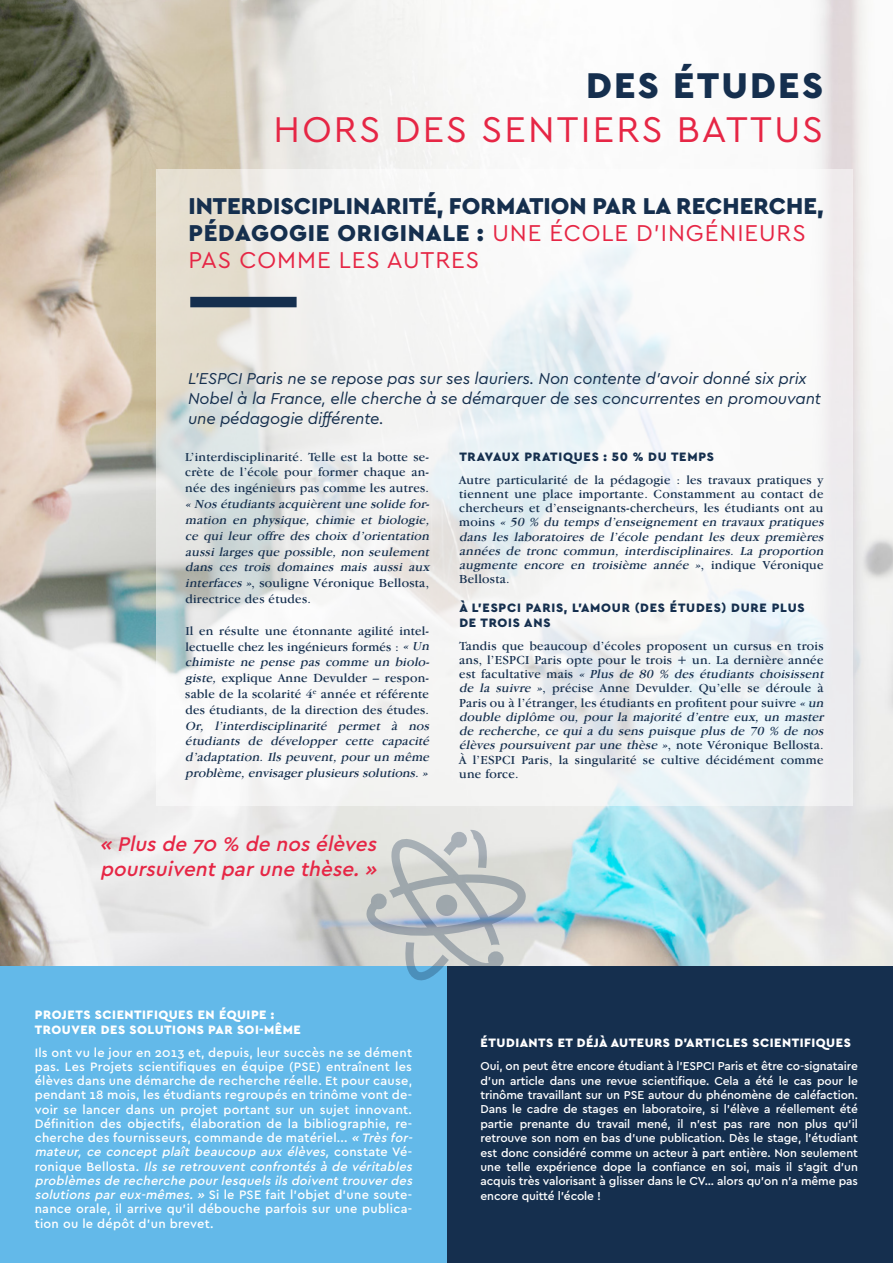
<style>
.page{position:relative;width:893px;height:1263px;background:#fff}
.page>*{position:absolute;margin:0;border:0;box-sizing:border-box;transform-origin:0 0}
.t1{font:37.5px "Cera PRO";letter-spacing:.06em;color:#e62645}
.t2{font:900 37.5px "Cera PRO";letter-spacing:.06em;color:#152f4e}
.t3{font:900 24px/27px "Cera PRO";color:#152f4e}
.t4{font:italic 500 20.7px/24.9px "Cera PRO";color:#e62645}
.t5{font:italic 16.5px/19.8px "Cera PRO";letter-spacing:-.01em;color:#152f4e}
.t6{font:12.75px/14.2px "Garamond IT Cby BT";letter-spacing:.02em;color:#152f4e}
.t7{font:500 12.75px/14.2px "Cera PRO";letter-spacing:.02em;color:#fff}
.t8{font:italic 12.75px/15.9px "Garamond IT Cby BT";letter-spacing:.02em;color:#152f4e}
.t9{font:900 12.75px/14.2px "Cera PRO";letter-spacing:.04em;color:#fff}
.t10{font:900 12.75px/15.3px "Cera PRO";letter-spacing:.06em;color:#152f4e}
.t11{font:500 12px/14.4px "Cera PRO";letter-spacing:-.01em;color:#fff;text-align:justify}
.s1{font-weight:400;color:#e62645}
.s2{font-style:italic}
.s3{font-style:normal}
</style>
<div class="page">
<img style="left:0;top:0;width:893px;height:966px">
<div style="left:446px;top:966px;width:447px;height:297px;background:#152f4e"></div>
<div style="left:0;top:966px;width:446px;height:297px;background:#63b9e9"></div>
<svg style="left:366px;top:830px;width:161px;height:153px;background:#b7c1c6"></svg>
<svg style="left:156px;top:169px;width:697px;height:637px;fill:#f4f4f5"></svg>
<div style="left:190px;top:297px;width:107px;height:10px;background:#152f4e"></div>
<h1 class="t2" style="left:586px;top:61px;width:239px">DES ÉTUDES</h1>
<h1 class="t1" style="left:274px;top:104px;width:551px">HORS DES SENTIERS BATTUS</h1>
<h2 class="t3" style="left:188px;top:191px;width:637px">INTERDISCIPLINARITÉ, FORMATION PAR LA RECHERCHE,<br>PÉDAGOGIE ORIGINALE : <span class="s1">UNE ÉCOLE D’INGÉNIEURS<br>PAS COMME LES AUTRES</span></h2>
<p class="t5" style="left:188px;top:368px;width:634px">L’ESPCI Paris ne se repose pas sur ses lauriers. Non contente d’avoir donné six prix<br>Nobel à la France, elle cherche à se démarquer de ses concurrentes en promouvant une pédagogie différente.</p>
<p class="t10" style="left:459px;top:449px;width:256px">TRAVAUX PRATIQUES : 50 % DU TEMPS</p>
<p class="t6" style="left:459px;top:472px;width:369px">Autre particularité de la pédagogie : les travaux pratiques y tiennent une place importante. Constamment au contact de chercheurs et d’enseignants-chercheurs, les étudiants ont au m o i n s <span class="s2">« 50 % du temps d’enseignement en travaux pratiques dans les laboratoires de l’école pendant les deux premières années de tronc commun, interdisciplinaires. La proportion augmente encore en troisième année »</span>, i n d i q u e Vé r o n i q u e Bellosta.</p>
<p class="t10" style="left:459px;top:599px;width:347px">À L’ESPCI PARIS, L’AMOUR (DES ÉTUDES) DURE PLUS<br>DE TROIS ANS</p>
<p class="t6" style="left:459px;top:638px;width:369px">Tandis que beaucoup d’écoles proposent un cursus en trois ans, l’ESPCI Paris opte pour le trois + un. La dernière année e s t fa c u l t a t ive m a i s <span class="s2">« Plus de 80 % des étudiants choisissent de la suivre »</span>, précise Anne Devulder. Qu’elle se déroule à Paris ou à l’étranger, les étudiants en profitent pour suivre <span class="s2">« un double diplôme ou, pour la majorité d’entre eux, un master de recherche, ce qui a du sens puisque plus de 70 % de nos élèves poursuivent par une thèse »</span>, n o t e Vé r o n i qu e B e l l o s t a .<br>À l’ESPCI Paris, la singularité se cultive décidément comme une force.</p>
<p class="t6" style="left:185px;top:448px;width:245px;line-height:15.9px;text-align:justify">L’interdisciplinarité. Telle est la botte se&shy;crète de l’école pour former chaque an&shy;née des ingénieurs pas comme les autres.</p>
<p class="t8" style="left:185px;top:496px;width:248px">« Nos étudiants acquièrent une solide for&shy;mation en physique, chimie et biologie, ce qui leur offre des choix d’orientation aussi larges que possible, non seulement dans ces trois domaines mais aussi aux interfaces »<span class="s3">, souligne Véronique Bellosta, directrice des études.</span></p>
<p class="t6" style="left:185px;top:622px;width:248px;line-height:15.9px">Il en résulte une étonnante agilité intel&shy;lectuelle chez les ingénieurs formés : <span class="s2">« Un chimiste ne pense pas comme un biolo&shy;giste,</span> explique Anne Devulder – respon&shy;sable de la scolarité 4<sup>e</sup> année et référente des étudiants, de la direction des études.</p>
<p class="t8" style="left:185px;top:717px;width:248px;text-align:justify">Or, l’interdisciplinarité permet à nos étudiants de développer cette capacité d’adaptation. Ils peuvent, pour un même problème, envisager plusieurs solutions. »</p>
<h3 class="t4" style="left:100px;top:831px;width:283px">« Plus de 70 % de nos élèves poursuiventparune thèse.»</h3>
<p class="t9" style="left:35px;top:1007px;width:267px">PROJETS SCIENTIFIQUES EN ÉQUIPE :<br>TROUVER DES SOLUTIONS PAR SOI-MÊME</p>
<p class="t7" style="left:35px;top:1044px;width:382px">Ils ont vu le jour en 2013 et, depuis, leur succès ne se dément pas. Les Projets scientifiques en équipe (PSE) entraînent les élèves dans une démarche de recherche réelle. Et pour cause, pendant 18 mois, les étudiants regroupés en trinôme vont de&shy;voir se lancer dans un projet portant sur un sujet innovant.<br>Définition des objectifs, élaboration de la bibliographie, re&shy;cherche des fournisseurs, commande de matériel... <span class="s2">« Très for&shy;mateur, ce concept plaît beaucoup aux élèves,</span> c o n s t a t e Vé - r o n i q u e B e l l o s t a . <span class="s2">Ils se retrouvent confrontés à de véritables problèmes de recherche pourlesquels ils doivent trouverdes solutions par eux-mêmes. »</span> Si le PSE fait l’objet d’une soute&shy;nance orale, il arrive qu’il débouche parfois sur une publica&shy;tion ou le dépôt d’un brevet.</p>
<p class="t9" style="left:481px;top:1035px;width:372px">ÉTUDIANTS ET DÉJÀ AUTEURS D’ARTICLES SCIENTIFIQUES</p>
<p class="t11" style="left:480px;top:1058px;width:379px">Oui, on peut être encore étudiant à l’ESPCI Paris et être co-signataire d’un article dans une revue scientifique. Cela a été le cas pour le trinôme travaillant sur un PSE autour du phénomène de caléfaction.<br>Dans le cadre de stages en laboratoire, si l’élève a réellement été partie prenante du travail mené, il n’est pas rare non plus qu’il retrouve son nom en bas d’une publication. Dès le stage, l’étudiant est donc considéré comme un acteur à part entière. Non seulement une telle expérience dope la confiance en soi, mais il s’agit d’un acquis très valorisant à glisser dans le CV... alors qu’on n’a même pas encore quitté l’école !</p>
</div>
